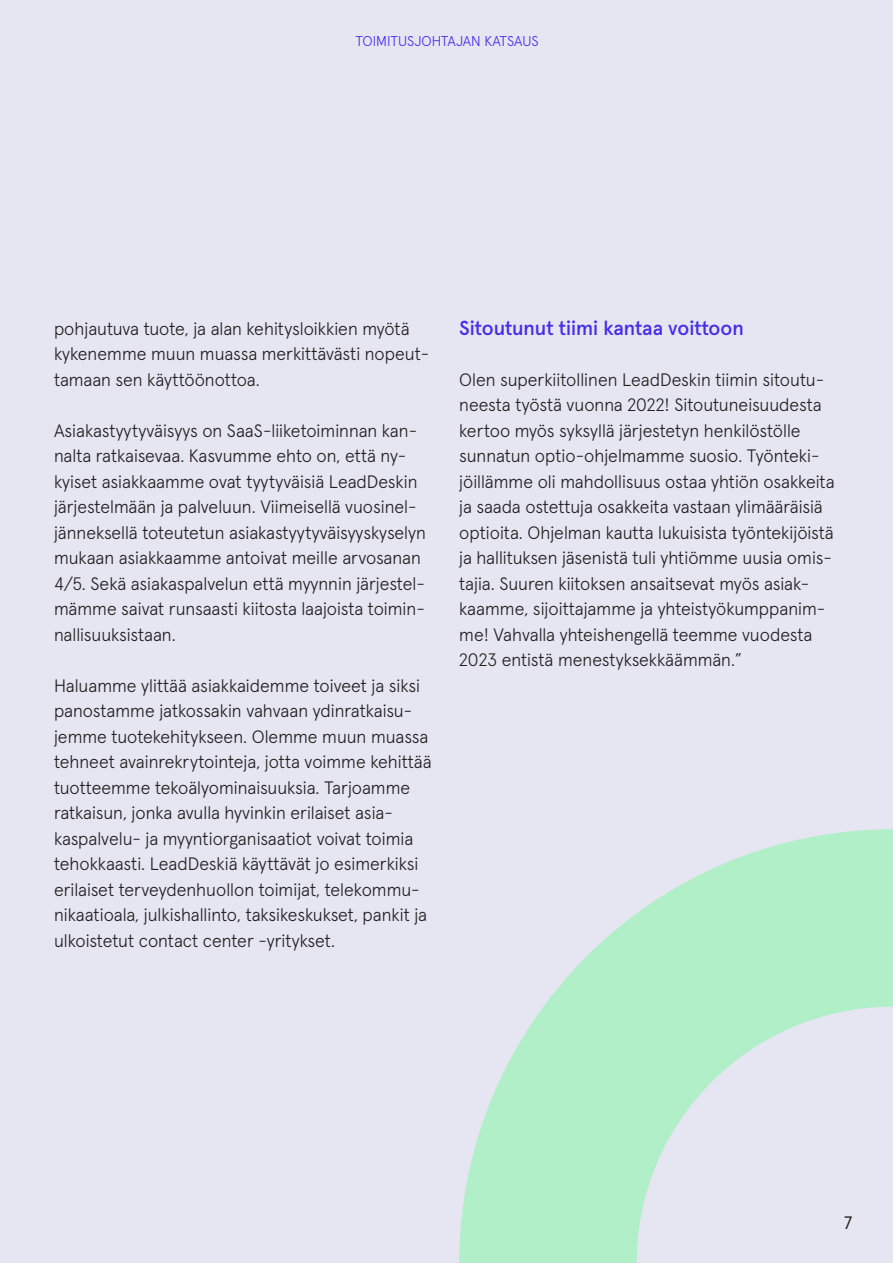
<style>
.page{position:relative;width:893px;height:1263px;background:#e6e6f2}
.page>*{position:absolute;margin:0;border:0;box-sizing:border-box;transform-origin:0 0}
.t1{font:500 20.25px "Apercu Pro";color:#432eea}
.t2{font:300 18px/25.5px "Apercu Pro";color:#231f20}
.t3{font:18px "Apercu Pro";color:#231f20}
.t4{font:300 14.25px "Apercu Pro";color:#432eea}
</style>
<div class="page">
<svg style="left:459px;top:829px;width:434px;height:434px;fill:#b1efc9"></svg>
<p class="t4" style="left:355px;top:30px;width:183px">Toimitusjohtajan katsaus</p>
<p class="t2" style="left:54px;top:314px;width:377px">pohjautuva tuote, ja alan kehitysloikkien myötä kykenemme muun muassa merkittävästi nopeut&shy;tamaan sen käyttöönottoa.</p>
<p class="t2" style="left:54px;top:416px;width:373px">Asiakastyytyväisyys on SaaS-liiketoiminnan kan&shy;nalta ratkaisevaa. Kasvumme ehto on, että ny&shy;kyiset asiakkaamme ovat tyytyväisiä LeadDeskin järjestelmään ja palveluun. Viimeisellä vuosinel&shy;jänneksellä toteutetun asiakastyytyväisyyskyselyn mukaan asiakkaamme antoivat meille arvosanan 4/5. Sekä asiakaspalvelun että myynnin järjestel&shy;mämme saivat runsaasti kiitosta laajoista toimin&shy;nallisuuksistaan.</p>
<p class="t2" style="left:54px;top:671px;width:379px">Haluamme ylittää asiakkaidemme toiveet ja siksi panostamme jatkossakin vahvaan ydinratkaisu&shy;jemme tuotekehitykseen. Olemme muun muassa tehneet avainrekrytointeja, jotta voimme kehittää tuotteemme tekoälyominaisuuksia. Tarjoamme ratkaisun, jonka avulla hyvinkin erilaiset asia&shy;kaspalvelu- ja myyntiorganisaatiot voivat toimia tehokkaasti. LeadDeskiä käyttävät jo esimerkiksi erilaiset terveydenhuollon toimijat, telekommu&shy;nikaatioala, julkishallinto, taksikeskukset, pankit ja ulkoistetut contact center -yritykset.</p>
<p class="t1" style="left:459px;top:312px;width:286px">Sitoutunut tiimi kantaa voittoon</p>
<p class="t2" style="left:459px;top:365px;width:377px">Olen superkiitollinen LeadDeskin tiimin sitoutu&shy;neesta työstä vuonna 2022! Sitoutuneisuudesta kertoo myös syksyllä järjestetyn henkilöstölle sunnatun optio-ohjelmamme suosio. Työnteki&shy;jöillämme oli mahdollisuus ostaa yhtiön osakkeita ja saada ostettuja osakkeita vastaan ylimääräisiä optioita. Ohjelman kautta lukuisista työntekijöistä ja hallituksen jäsenistä tuli yhtiömme uusia omis&shy;tajia. Suuren kiitoksen ansaitsevat myös asiak&shy;kaamme, sijoittajamme ja yhteistyökumppanim&shy;me! Vahvalla yhteishengellä teemme vuodesta 2023 entistä menestyksekkäämmän.”</p>
<p class="t3" style="left:844px;top:1209px;width:10px">7</p>
</div>
